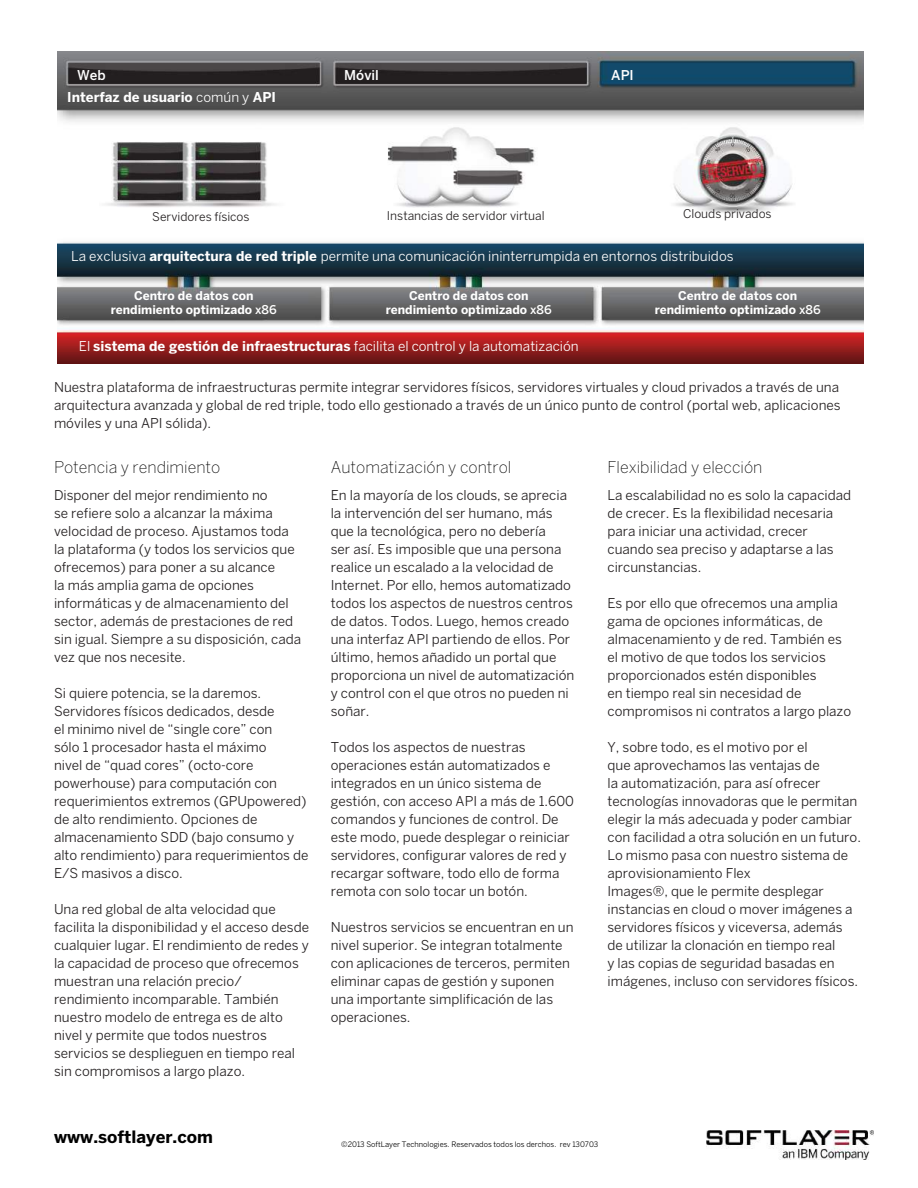
<style>
.page{position:relative;width:918px;height:1188px;background:#fff}
.page>*{position:absolute;margin:0;border:0;box-sizing:border-box;transform-origin:0 0}
.t1{font:700 16.95px "Benton Sans";color:#000}
.t2{font:200 16.2px "Benton Sans";color:#000}
.t3{font:13.5px/18px "Benton Sans";color:#231f20}
.t4{font:13.5px "Benton Sans";color:#fff}
.t5{font:700 13.5px "Benton Sans";color:#fff}
.t6{font:500 13.5px "Benton Sans";color:#fff}
.t7{font:700 12px/14.4px "Benton Sans";color:#fff;text-align:center}
.t8{font:12px "Benton Sans";color:#231f20}
.t9{font:700 10.95px "Times New Roman";color:#fff}
.t10{font:7.5px "Benton Sans";color:#000}
.s1{font-weight:400}
.s2{font-weight:700}
.s3{font-weight:500}
.s4{font-weight:400;font-size:10.35px}
</style>
<div class="page">
<img style="left:707px;top:1130px;width:166px;height:29px">
<img style="left:57px;top:52px;width:806px;height:312px">
<p class="t6" style="left:77px;top:67px;width:30px">Web</p>
<p class="t6" style="left:344px;top:67px;width:36px">Móvil</p>
<p class="t6" style="left:611px;top:67px;width:24px">API</p>
<p class="t5" style="left:67px;top:89px;width:210px">Interfaz de usuario <span class="s1">común y</span> API</p>
<p class="t8" style="left:152px;top:209px;width:99px">Servidores físicos</p>
<p class="t8" style="left:683px;top:207px;width:90px">Clouds privados</p>
<p class="t4" style="left:71px;top:248px;width:664px">La exclusiva <span class="s2">arquitectura de red triple</span> permite una comunicación ininterrumpida en entornos distribuidos</p>
<p class="t7" style="left:111px;top:288px;width:167px">Centro de datos con rendimiento optimizado <span class="s3">x86</span></p>
<p class="t7" style="left:386px;top:288px;width:167px">Centro de datos con rendimiento optimizado <span class="s3">x86</span></p>
<p class="t7" style="left:655px;top:288px;width:167px">Centro de datos con rendimiento optimizado <span class="s3">x86</span></p>
<p class="t4" style="left:79px;top:338px;width:501px">El <span class="s2">sistema de gestión de infraestructuras</span> facilita el control y la automatización</p>
<p class="t8" style="left:387px;top:209px;width:159px">Instancias de servidor virtual</p>
<p class="t9" style="left:339px;top:296px;width:98px"><span class="s4">x86</span> Data Center Pod</p>
<p class="t3" style="left:54px;top:378px;width:788px;text-align:justify">Nuestra plataforma de infraestructuras permite integrar servidores físicos, servidores virtuales y cloud privados a través de una arquitectura avanzada y global de red triple, todo ello gestionado a través de un único punto de control (portal web, aplicaciones móviles y una API sólida).</p>
<p class="t2" style="left:54px;top:458px;width:168px">Potencia y rendimiento</p>
<p class="t3" style="left:54px;top:486px;width:249px">Disponer del mejor rendimiento no<br>se refiere solo a alcanzar la máxima velocidad de proceso. Ajustamos toda la plataforma (y todos los servicios que ofrecemos) para poner a su alcance<br>la más amplia gama de opciones informáticas y de almacenamiento del sector, además de prestaciones de red sin igual. Siempre a su disposición, cada vez que nos necesite.</p>
<p class="t3" style="left:54px;top:684px;width:256px">Si quiere potencia, se la daremos.<br>Servidores físicos dedicados, desde<br>el minimo nivel de “single core” con<br>sólo 1 procesador hasta el máximo<br>nivel de “quad cores” (octo-core powerhouse) para computación con requerimientos extremos (GPUpowered) de alto rendimiento. Opciones de almacenamiento SDD (bajo consumo y alto rendimiento) para requerimientos de E/S masivos a disco.</p>
<p class="t3" style="left:54px;top:900px;width:257px">Una red global de alta velocidad que facilita la disponibilidad y el acceso desde cualquier lugar. El rendimiento de redes y la capacidad de proceso que ofrecemos muestran una relación precio/ rendimiento incomparable. También nuestro modelo de entrega es de alto nivel y permite que todos nuestros servicios se desplieguen en tiempo real sin compromisos a largo plazo.</p>
<p class="t2" style="left:331px;top:458px;width:182px">Automatización y control</p>
<p class="t3" style="left:331px;top:486px;width:245px">En la mayoría de los clouds, se aprecia la intervención del ser humano, más que la tecnológica, pero no debería<br>ser así. Es imposible que una persona realice un escalado a la velocidad de Internet. Por ello, hemos automatizado todos los aspectos de nuestros centros de datos. Todos. Luego, hemos creado una interfaz API partiendo de ellos. Por último, hemos añadido un portal que proporciona un nivel de automatización y control con el que otros no pueden ni soñar.</p>
<p class="t3" style="left:331px;top:738px;width:245px">Todos los aspectos de nuestras operaciones están automatizados e integrados en un único sistema de gestión, con acceso API a más de 1.600 comandos y funciones de control. De este modo, puede desplegar o reiniciar servidores, configurar valores de red y recargar software, todo ello de forma remota con solo tocar un botón.</p>
<p class="t3" style="left:331px;top:918px;width:244px">Nuestros servicios se encuentran en un nivel superior. Se integran totalmente con aplicaciones de terceros, permiten eliminar capas de gestión y suponen una importante simplificación de las operaciones.</p>
<p class="t2" style="left:608px;top:458px;width:156px">Flexibilidad y elección</p>
<p class="t3" style="left:608px;top:486px;width:245px">La escalabilidad no es solo la capacidad de crecer. Es la flexibilidad necesaria para iniciar una actividad, crecer cuando sea preciso y adaptarse a las circunstancias.</p>
<p class="t3" style="left:608px;top:594px;width:245px">Es por ello que ofrecemos una amplia gama de opciones informáticas, de almacenamiento y de red. También es el motivo de que todos los servicios proporcionados estén disponibles<br>en tiempo real sin necesidad de compromisos ni contratos a largo plazo</p>
<p class="t3" style="left:608px;top:738px;width:255px">Y, sobre todo, es el motivo por el<br>que aprovechamos las ventajas de<br>la automatización, para así ofrecer tecnologías innovadoras que le permitan elegir la más adecuada y poder cambiar con facilidad a otra solución en un futuro.<br>Lo mismo pasa con nuestro sistema de aprovisionamiento Flex<br>Images®, que le permite desplegar instancias en cloud o mover imágenes a servidores físicos y viceversa, además de utilizar la clonación en tiempo real<br>y las copias de seguridad basadas en imágenes, incluso con servidores físicos.</p>
<p class="t1" style="left:54px;top:1127px;width:161px">www.softlayer.com</p>
<p class="t10" style="left:341px;top:1140px;width:259px">©2013 SoftLayer Technologies. Reservados todos los derchos. rev 130703</p>
</div>
